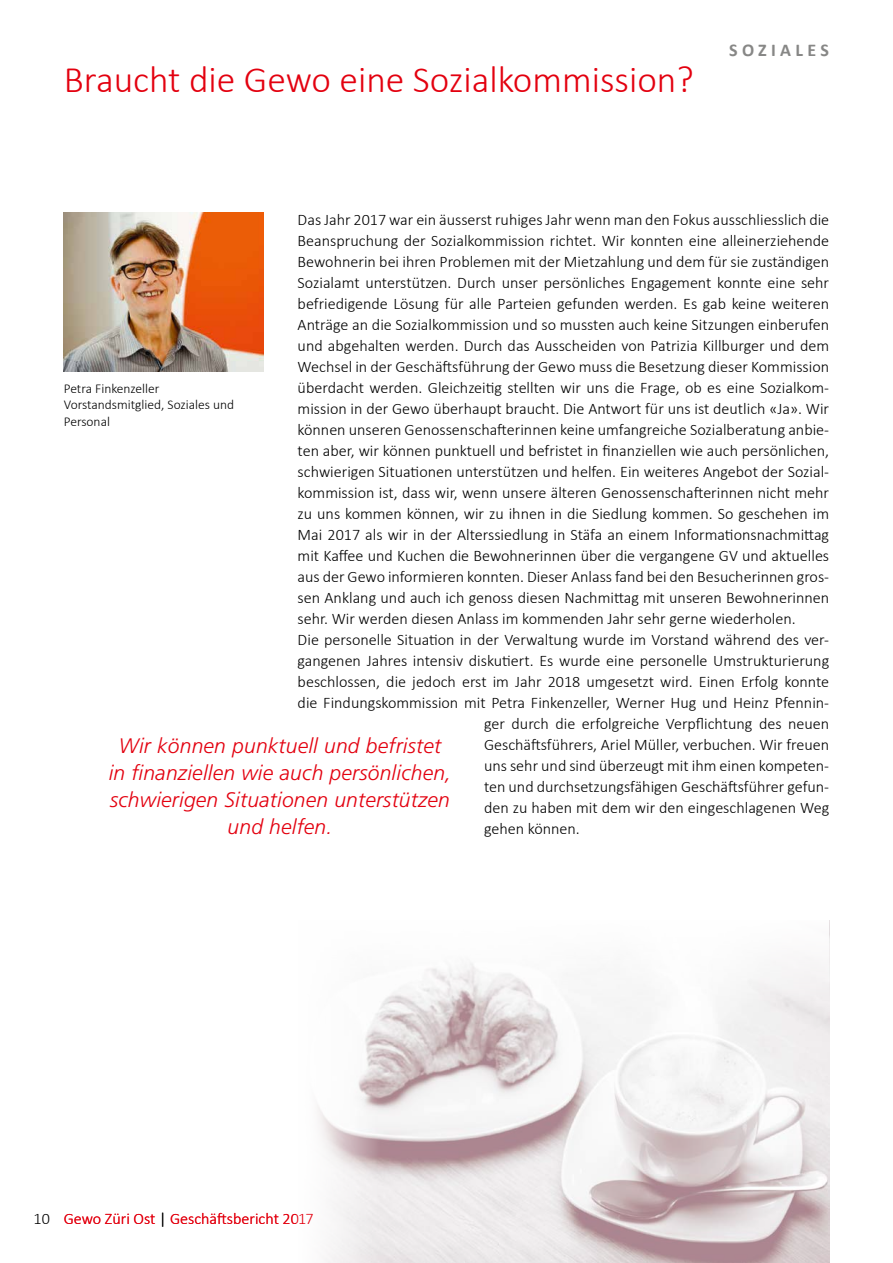
<style>
.page{position:relative;width:893px;height:1263px;background:#fff}
.page>*{position:absolute;margin:0;border:0;box-sizing:border-box;transform-origin:0 0}
.t1{font:300 37.5px "Calibri";color:#e3000f}
.t2{font:italic 300 21px/27px "Frutiger";letter-spacing:.01em;color:#e3000f;text-align:center}
.t3{font:700 18px "Calibri";letter-spacing:.24em;color:#878786}
.t4{font:300 16.2px "Calibri";color:#000}
.t5{font:300 16.2px "Calibri";color:#e3000f}
.t6{font:300 13.5px/16.5px "Calibri";color:#000}
.s1{color:#000}
</style>
<div class="page">
<img style="left:64px;top:213px;width:200px;height:159px">
<img style="left:380px;top:1003px;width:449px;height:260px">
<svg style="left:317px;top:1008px;width:63px;height:255px;fill:#f6f5f6"></svg>
<h1 class="t1" style="left:64px;top:56px;width:632px">Braucht die Gewo eine Sozialkommission?</h1>
<p class="t3" style="left:729px;top:39px;width:101px">SOZIALES</p>
<p class="t4" style="left:298px;top:209px;width:533px">Das Jahr 2017 war ein äusserst ruhiges Jahr wenn man den Fokus ausschliesslich die</p>
<p class="t4" style="left:298px;top:230px;width:533px">Beanspruchung der Sozialkommission richtet. Wir konnten eine alleinerziehende</p>
<p class="t4" style="left:298px;top:251px;width:533px">Bewohnerin bei ihren Problemen mit der Mietzahlung und dem für sie zuständigen</p>
<p class="t4" style="left:298px;top:272px;width:533px">Sozialamt unterstützen. Durch unser persönliches Engagement konnte eine sehr</p>
<p class="t4" style="left:298px;top:293px;width:533px">befriedigende Lösung für alle Parteien gefunden werden. Es gab keine weiteren</p>
<p class="t4" style="left:298px;top:314px;width:533px">Anträge an die Sozialkommission und so mussten auch keine Sitzungen einberufen</p>
<p class="t4" style="left:298px;top:335px;width:533px">und abgehalten werden. Durch das Ausscheiden von Patrizia Killburger und dem</p>
<p class="t4" style="left:298px;top:356px;width:533px">Wechsel in der Geschäftsführung der Gewo muss die Besetzung dieser Kommission</p>
<p class="t4" style="left:298px;top:377px;width:533px">überdacht werden. Gleichzeitig stellten wir uns die Frage, ob es eine Sozialkom-</p>
<p class="t4" style="left:298px;top:398px;width:533px">mission in der Gewo überhaupt braucht. Die Antwort für uns ist deutlich «Ja». Wir</p>
<p class="t4" style="left:298px;top:419px;width:533px">können unseren Genossenschafterinnen keine umfangreiche Sozialberatung anbie-</p>
<p class="t4" style="left:298px;top:440px;width:533px">ten aber, wir können punktuell und befristet in finanziellen wie auch persönlichen,</p>
<p class="t4" style="left:298px;top:461px;width:533px">schwierigen Situationen unterstützen und helfen. Ein weiteres Angebot der Sozial-</p>
<p class="t4" style="left:298px;top:482px;width:533px">kommission ist, dass wir, wenn unsere älteren Genossenschafterinnen nicht mehr</p>
<p class="t4" style="left:298px;top:503px;width:533px">zu uns kommen können, wir zu ihnen in die Siedlung kommen. So geschehen im</p>
<p class="t4" style="left:298px;top:524px;width:533px">Mai 2017 als wir in der Alterssiedlung in Stäfa an einem Informationsnachmittag</p>
<p class="t4" style="left:298px;top:545px;width:533px">mit Kaffee und Kuchen die Bewohnerinnen über die vergangene GV und aktuelles</p>
<p class="t4" style="left:298px;top:566px;width:533px">aus der Gewo informieren konnten. Dieser Anlass fand bei den Besucherinnen gros-</p>
<p class="t4" style="left:298px;top:587px;width:533px">sen Anklang und auch ich genoss diesen Nachmittag mit unseren Bewohnerinnen</p>
<p class="t4" style="left:298px;top:608px;width:500px">sehr. Wir werden diesen Anlass im kommenden Jahr sehr gerne wiederholen.</p>
<p class="t4" style="left:298px;top:629px;width:533px">Die personelle Situation in der Verwaltung wurde im Vorstand während des ver-</p>
<p class="t4" style="left:298px;top:650px;width:533px">gangenen Jahres intensiv diskutiert. Es wurde eine personelle Umstrukturierung</p>
<p class="t4" style="left:298px;top:671px;width:533px">beschlossen, die jedoch erst im Jahr 2018 umgesetzt wird. Einen Erfolg konnte</p>
<p class="t4" style="left:298px;top:692px;width:533px">die Findungskommission mit Petra Finkenzeller, Werner Hug und Heinz Pfennin-</p>
<p class="t4" style="left:484px;top:713px;width:347px">ger durch die erfolgreiche Verpflichtung des neuen</p>
<p class="t4" style="left:484px;top:734px;width:347px">Geschäftsführers, Ariel Müller, verbuchen. Wir freuen</p>
<p class="t4" style="left:484px;top:755px;width:347px">uns sehr und sind überzeugt mit ihm einen kompeten-</p>
<p class="t4" style="left:484px;top:776px;width:347px">ten und durchsetzungsfähigen Geschäftsführer gefun-</p>
<p class="t4" style="left:484px;top:797px;width:347px">den zu haben mit dem wir den eingeschlagenen Weg</p>
<p class="t4" style="left:484px;top:818px;width:97px">gehen können.</p>
<p class="t6" style="left:64px;top:379px;width:172px">Petra Finkenzeller<br>Vorstandsmitglied, Soziales und<br>Personal</p>
<p class="t2" style="left:109px;top:732px;width:344px">Wir können punktuell und befristet in finanziellen wie auch persönlichen, schwierigen Situationen unterstützen und helfen.</p>
<p class="t4" style="left:34px;top:1208px;width:18px">10</p>
<p class="t5" style="left:64px;top:1208px;width:251px">Gewo Züri Ost <span class="s1">|</span> Geschäftsbericht 2017</p>
</div>
